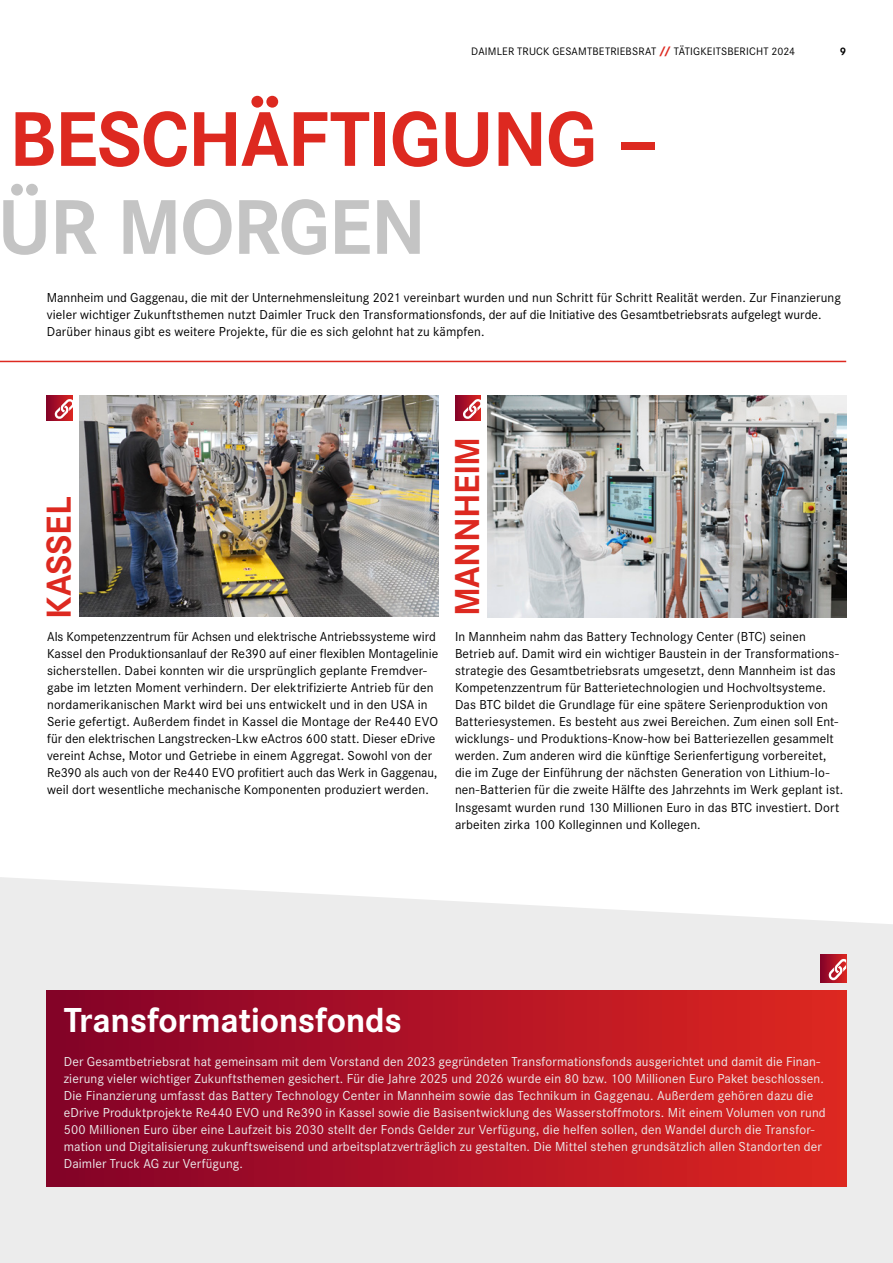
<style>
.page{position:relative;width:893px;height:1263px;background:#fff}
.page>*{position:absolute;margin:0;border:0;box-sizing:border-box;transform-origin:0 0}
.t1{font:700 80.4px "Daimler CS";letter-spacing:-.02em;color:#dd2920}
.t2{font:700 80.4px "Daimler CS";letter-spacing:-.02em;color:#c4c4c4}
.t3{font:700 36px "Daimler CS";letter-spacing:-.01em;color:#fff}
.t4{font:700 36px "Daimler CS";letter-spacing:-.015em;color:#dd2920}
.t5{font:13.5px/17px "Daimler CS";letter-spacing:.005em;color:#000}
.t6{font:13.5px/17px "Daimler CS";letter-spacing:.01em;color:#ececec}
.t7{font:11.25px "Daimler CS";letter-spacing:.015em;color:#000}
.t8{font:700 11.25px "Daimler CS";color:#000}
.s1{font-weight:800;color:#dd2920}
</style>
<div class="page">
<img style="left:79px;top:395px;width:359px;height:221px">
<img style="left:488px;top:395px;width:358px;height:222px">
<svg style="left:47px;top:395px;width:25px;height:26px"></svg>
<svg style="left:54px;top:399px;width:19px;height:20px"></svg>
<svg style="left:455px;top:395px;width:25px;height:26px"></svg>
<svg style="left:462px;top:399px;width:19px;height:20px"></svg>
<svg style="left:0;top:877px;width:893px;height:386px;background:#edecec"></svg>
<div style="left:47px;top:991px;width:799px;height:195px;background:linear-gradient(to right,#820129,#df2721)"></div>
<hr style="left:0;top:361px;width:846px;height:1px;background:#dd2920">
<svg style="left:821px;top:955px;width:25px;height:27px"></svg>
<svg style="left:828px;top:958px;width:18px;height:23px"></svg>
<p class="t7" style="left:471px;top:43px;width:325px">DAIMLER TRUCK GESAMTBETRIEBSRAT <span class="s1">//</span> TÄTIGKEITSBERICHT 2024</p>
<p class="t8" style="left:840px;top:43px;width:8px">9</p>
<h1 class="t1" style="left:9px;top:76px;width:650px">BESCHÄFTIGUNG –</h1>
<h1 class="t2" style="left:-3px;top:164px;width:430px">ÜR MORGEN</h1>
<p class="t5" style="left:47px;top:288px;width:796px">Mannheim und Gaggenau, die mit der Unternehmensleitung 2021 vereinbart wurden und nun Schritt für Schritt Realität werden. Zur Finanzierung vieler wichtiger Zukunftsthemen nutzt Daimler Truck den Transformationsfonds, der auf die Initiative des Gesamtbetriebsrats aufgelegt wurde.<br>Darüber hinaus gibt es weitere Projekte, für die es sich gelohnt hat zu kämpfen.</p>
<h2 class="t4" style="left:31px;top:619px;width:124px;rotate:-90deg">KASSEL</h2>
<p class="t5" style="left:47px;top:627px;width:393px">Als Kompetenzzentrum für Achsen und elektrische Antriebssysteme wird Kassel den Produktionsanlauf der Re390 auf einer flexiblen Montagelinie sicherstellen. Dabei konnten wir die ursprünglich geplante Fremdver&shy;gabe im letzten Moment verhindern. Der elektrifizierte Antrieb für den nordamerikanischen Markt wird bei uns entwickelt und in den USA in Serie gefertigt. Außerdem findet in Kassel die Montage der Re440 EVO für den elektrischen Langstrecken-Lkw eActros 600 statt. Dieser eDrive vereint Achse, Motor und Getriebe in einem Aggregat. Sowohl von der Re390 als auch von der Re440 EVO profitiert auch das Werk in Gaggenau, weil dort wesentliche mechanische Komponenten produziert werden.</p>
<h2 class="t4" style="left:439px;top:616px;width:181px;rotate:-90deg">MANNHEIM</h2>
<p class="t5" style="left:455px;top:627px;width:390px">In Mannheim nahm das Battery Technology Center (BTC) seinen Betrieb auf. Damit wird ein wichtiger Baustein in der Transformations&shy;strategie des Gesamtbetriebsrats umgesetzt, denn Mannheim ist das Kompetenzzentrum für Batterietechnologien und Hochvoltsysteme.<br>Das BTC bildet die Grundlage für eine spätere Serienproduktion von Batteriesystemen. Es besteht aus zwei Bereichen. Zum einen soll Ent&shy;wicklungs- und Produktions-Know-how bei Batteriezellen gesammelt werden. Zum anderen wird die künftige Serienfertigung vorbereitet, die im Zuge der Einführung der nächsten Generation von Lithium-Io&shy;nen-Batterien für die zweite Hälfte des Jahrzehnts im Werk geplant ist.<br>Insgesamt wurden rund 130 Millionen Euro in das BTC investiert. Dort arbeiten zirka 100 Kolleginnen und Kollegen.</p>
<h2 class="t3" style="left:64px;top:992px;width:340px">Transformationsfonds</h2>
<p class="t6" style="left:64px;top:1052px;width:763px">Der Gesamtbetriebsrat hat gemeinsam mit dem Vorstand den 2023 gegründeten Transformationsfonds ausgerichtet und damit die Finan&shy;zierung vieler wichtiger Zukunftsthemen gesichert. Für die Jahre 2025 und 2026 wurde ein 80 bzw. 100 Millionen Euro Paket beschlossen.<br>Die Finanzierung umfasst das Battery Technology Center in Mannheim sowie das Technikum in Gaggenau. Außerdem gehören dazu die eDrive Produktprojekte Re440 EVO und Re390 in Kassel sowie die Basisentwicklung des Wasserstoffmotors. Mit einem Volumen von rund 500 Millionen Euro über eine Laufzeit bis 2030 stellt der Fonds Gelder zur Verfügung, die helfen sollen, den Wandel durch die Transfor&shy;mation und Digitalisierung zukunftsweisend und arbeitsplatzverträglich zu gestalten. Die Mittel stehen grundsätzlich allen Standorten der Daimler Truck AG zur Verfügung.</p>
</div>
